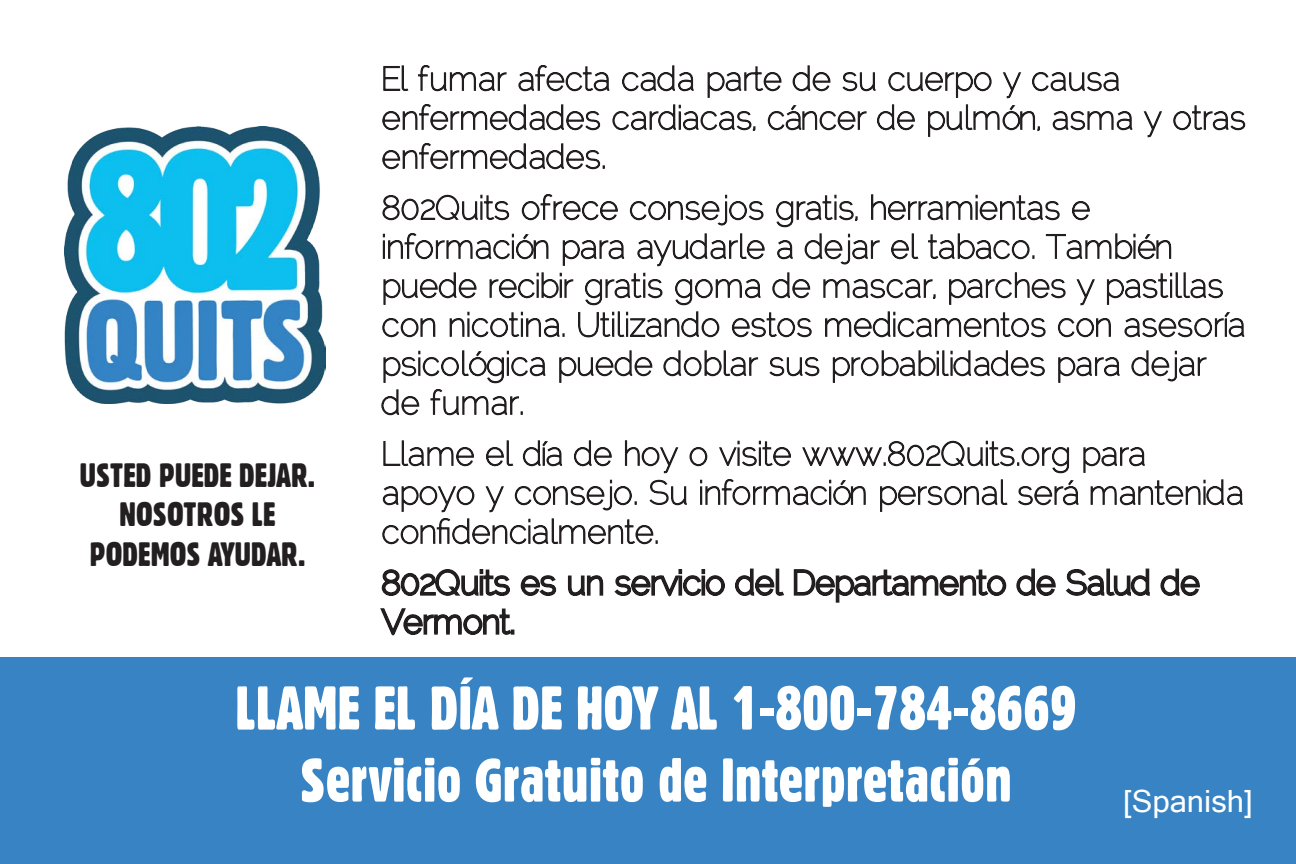
<style>
.page{position:relative;width:1296px;height:864px;background:#fff}
.page>*{position:absolute;margin:0;border:0;box-sizing:border-box;transform-origin:0 0}
.t1{font:60px/72px "Gothic 821 Condensed BT";color:#fff;text-align:center}
.t2{font:33px/39.6px "Gothic 821 Condensed BT";color:#231f20;text-align:center}
.t3{font:30px "Mangal";color:#fff}
</style>
<div class="page">
<div style="left:0;top:658px;width:1296px;height:206px;background:#3783c3"></div>
<img style="left:65px;top:126px;width:261px;height:278px">
<svg style="left:1143px;top:111px;width:19px;height:27px"></svg>
<svg style="left:1173px;top:105px;width:73px;height:26px"></svg>
<svg style="left:382px;top:65px;width:751px;height:105px"></svg>
<svg style="left:382px;top:194px;width:863px;height:144px"></svg>
<svg style="left:559px;top:350px;width:94px;height:33px"></svg>
<svg style="left:663px;top:350px;width:96px;height:27px"></svg>
<svg style="left:769px;top:357px;width:51px;height:20px"></svg>
<svg style="left:832px;top:350px;width:213px;height:33px"></svg>
<svg style="left:1058px;top:357px;width:62px;height:26px"></svg>
<svg style="left:1131px;top:350px;width:76px;height:32px"></svg>
<svg style="left:381px;top:350px;width:165px;height:66px"></svg>
<svg style="left:382px;top:440px;width:861px;height:105px"></svg>
<svg style="left:381px;top:569px;width:129px;height:27px"></svg>
<svg style="left:520px;top:575px;width:37px;height:21px"></svg>
<svg style="left:567px;top:575px;width:37px;height:21px"></svg>
<svg style="left:614px;top:569px;width:111px;height:28px"></svg>
<svg style="left:735px;top:568px;width:49px;height:28px"></svg>
<svg style="left:793px;top:569px;width:214px;height:34px"></svg>
<svg style="left:1016px;top:568px;width:40px;height:28px"></svg>
<svg style="left:1066px;top:568px;width:84px;height:28px"></svg>
<svg style="left:1160px;top:568px;width:40px;height:28px"></svg>
<svg style="left:380px;top:608px;width:134px;height:28px"></svg>
<p class="t2" style="left:80px;top:455px;width:237px">USTED PUEDE DEJAR.<br>NOSOTROS LE</p>
<p class="t2" style="left:90px;top:534px;width:217px">PODEMOS AYUDAR.</p>
<p class="t1" style="left:236px;top:672px;width:843px">LLAME EL DÍA DE HOY AL 1-800-784-8669<br>Servicio Gratuito de Interpretación</p>
<p class="t3" style="left:1123px;top:784px;width:131px">[Spanish]</p>
</div>
